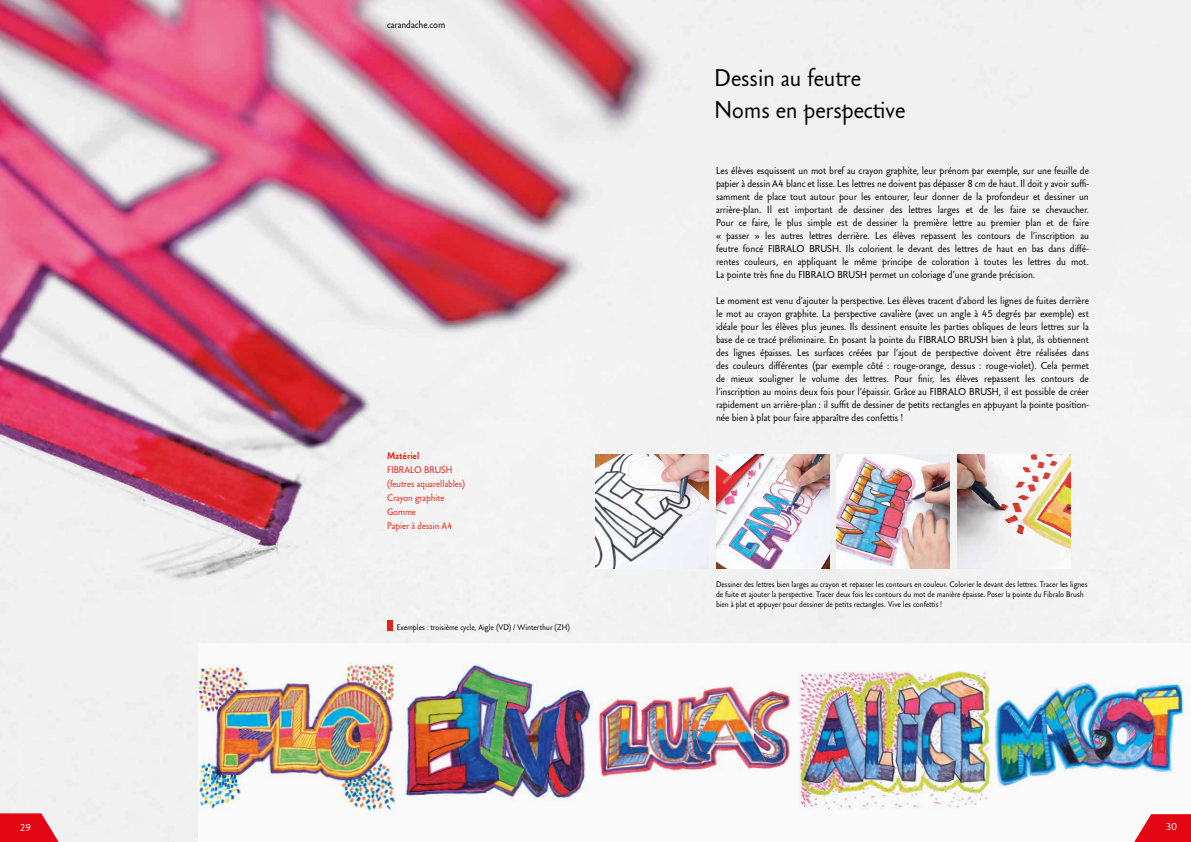
<style>
.page{position:relative;width:1191px;height:842px;background:#fff}
.page>*{position:absolute;margin:0;border:0;box-sizing:border-box;transform-origin:0 0}
.t1{font:24px/32px "Carandache Sans";color:#000}
.t2{font:10px/13px "Carandache Sans";color:#000;text-align:justify}
.t3{font:10px "Carandache Sans";color:#fff}
.t4{font:9.5px/14px "Carandache Sans";color:#e42313}
.t5{font:900 9.5px "Carandache Sans";color:#e42313}
.t6{font:8px/10px "Carandache Sans";color:#000}
</style>
<div class="page">
<img style="left:0;top:0;width:1191px;height:842px">
<img style="left:198px;top:643px;width:993px;height:199px">
<img style="left:957px;top:455px;width:113px;height:113px">
<img style="left:716px;top:455px;width:113px;height:113px">
<img style="left:836px;top:455px;width:113px;height:113px">
<img style="left:595px;top:455px;width:114px;height:113px">
<div style="left:387px;top:620px;width:5px;height:10px;background:#e42313"></div>
<svg style="left:0;top:813px;width:59px;height:29px;background:#e52c37"></svg>
<svg style="left:1134px;top:814px;width:57px;height:28px;background:#e62c37"></svg>
<p class="t2" style="left:387px;top:18px;width:60px">carandache.com</p>
<p class="t5" style="left:387px;top:450px;width:34px">Matériel</p>
<p class="t4" style="left:387px;top:463px;width:80px">FIBRALO BRUSH (feutres aquarellables)<br>Crayon graphite<br>Gomme<br>Papier à dessin A4</p>
<p class="t6" style="left:397px;top:622px;width:175px">Exemples : troisième cycle, Aigle (VD) / Winterthur (ZH)</p>
<h1 class="t1" style="left:714px;top:62px;width:192px">Dessin au feutre<br>Noms en perspective</h1>
<p class="t2" style="left:716px;top:164px;width:374px">Les élèves esquissent un mot bref au crayon graphite, leur prénom par exemple, sur une feuille de papier à dessin A4 blanc et lisse. Les lettres ne doivent pas dépasser 8 cm de haut. Il doit y avoir suffi&shy;samment de place tout autour pour les entourer, leur donner de la profondeur et dessiner un arrière-plan. Il est important de dessiner des lettres larges et de les faire se chevaucher.<br>Pour ce faire, le plus simple est de dessiner la première lettre au premier plan et de faire « passer » les autres lettres derrière. Les élèves repassent les contours de l’inscription au feutre foncé FIBRALO BRUSH. Ils colorient le devant des lettres de haut en bas dans diffé&shy;rentes couleurs, en appliquant le même principe de coloration à toutes les lettres du mot.<br>La pointe très fine du FIBRALO BRUSH permet un coloriage d’une grande précision.</p>
<p class="t2" style="left:716px;top:294px;width:374px">Le moment est venu d’ajouter la perspective. Les élèves tracent d’abord les lignes de fuites derrière le mot au crayon graphite. La perspective cavalière (avec un angle à 45 degrés par exemple) est idéale pour les élèves plus jeunes. Ils dessinent ensuite les parties obliques de leurs lettres sur la base de ce tracé préliminaire. En posant la pointe du FIBRALO BRUSH bien à plat, ils obtiennent des lignes épaisses. Les surfaces créées par l’ajout de perspective doivent être réalisées dans des couleurs différentes (par exemple côté : rouge-orange, dessus : rouge-violet). Cela permet de mieux souligner le volume des lettres. Pour finir, les élèves repassent les contours de l’inscription au moins deux fois pour l’épaissir. Grâce au FIBRALO BRUSH, il est possible de créer rapidement un arrière-plan : il suffit de dessiner de petits rectangles en appuyant la pointe position&shy;née bien à plat pour faire apparaître des confettis !</p>
<p class="t6" style="left:716px;top:579px;width:373px">Dessiner des lettres bien larges au crayon et repasser les contours en couleur. Colorier le devant des lettres. Tracer les lignes de fuite et ajouter la perspective. Tracer deux fois les contours du mot de manière épaisse. Poser la pointe du Fibralo Brush bien à plat et appuyer pour dessiner de petits rectangles. Vive les confettis !</p>
<p class="t3" style="left:20px;top:822px;width:12px">29</p>
<p class="t3" style="left:1165px;top:821px;width:12px">30</p>
</div>
